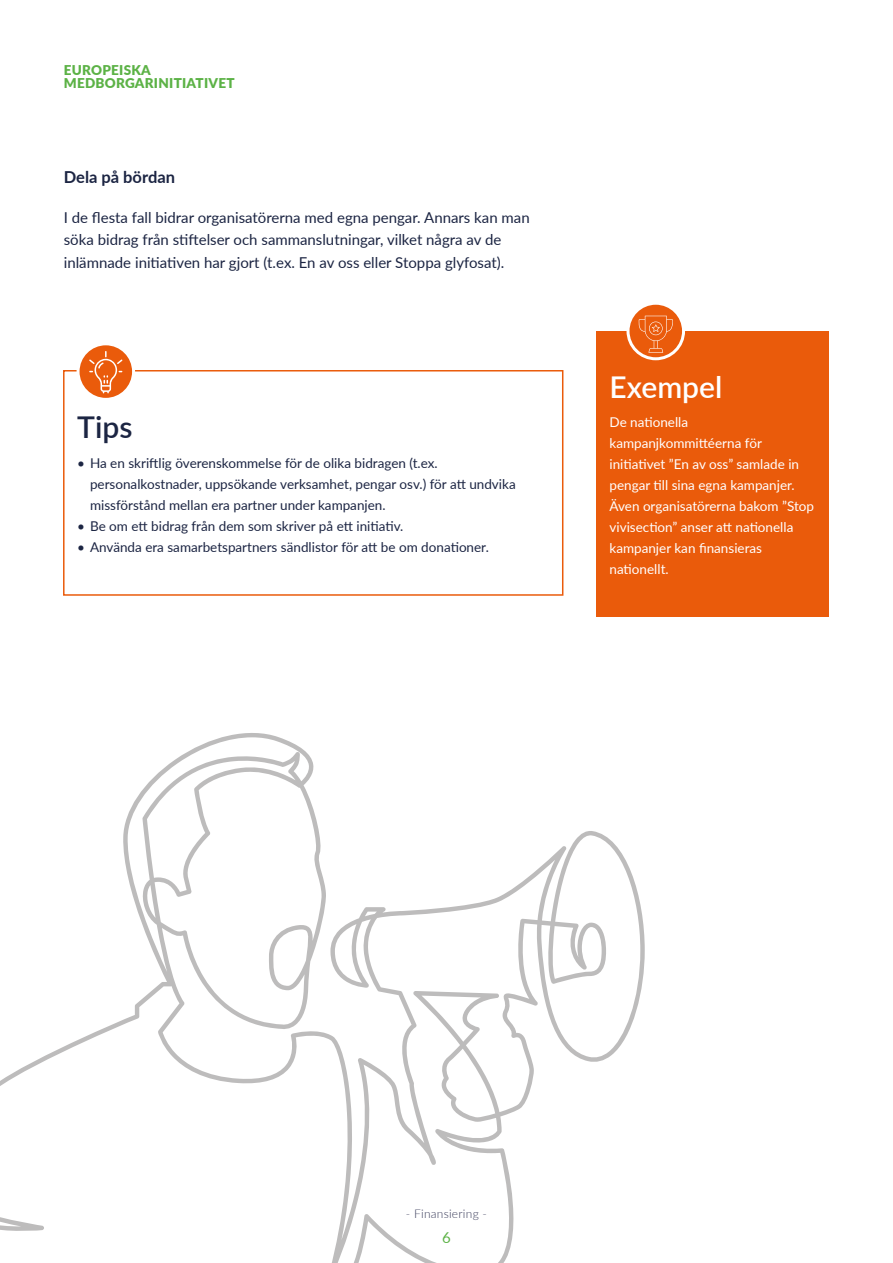
<style>
.page{position:relative;width:893px;height:1263px;background:#fff}
.page>*{position:absolute;margin:0;border:0;box-sizing:border-box;transform-origin:0 0}
.t1{font:600 30px "Lato";color:#fff}
.t2{font:600 30px "Lato";color:#1c2543}
.t3{font:700 16.5px "Lato";color:#1c2543}
.t4{font:15px/22.5px "Lato";color:#1c2543}
.t5{font:15px "Lato";color:#5cb246}
.t6{font:13.5px/21px "Lato";color:#1c2543}
.t7{font:13.5px/21px "Lato";color:#fff}
.t8{font:900 13.5px/13.5px "Lato";letter-spacing:.02em;color:#5cb246}
.t9{font:300 12px "Lato";letter-spacing:.02em;color:#3c3e5c}
</style>
<div class="page">
<div style="left:597px;top:331px;width:232px;height:286px;background:#ea5b0b"></div>
<svg style="left:628px;top:303px;width:55px;height:56px"></svg>
<div style="left:626px;top:302px;width:59px;height:58px;border:3px solid #fff;border-radius:50%"></div>
<svg style="left:638px;top:316px;width:36px;height:37px"></svg>
<div style="left:63px;top:370px;width:500px;height:226px;border:2px solid #ea5b0b"></div>
<svg style="left:78px;top:344px;width:56px;height:55px"></svg>
<div style="left:77px;top:342px;width:58px;height:59px;border:3px solid #fff;border-radius:50%"></div>
<svg style="left:89px;top:351px;width:33px;height:42px"></svg>
<svg style="left:0;top:733px;width:645px;height:530px"></svg>
<p class="t8" style="left:64px;top:62px;width:172px">EUROPEISKA<br>MEDBORGARINITIATIVET</p>
<p class="t3" style="left:64px;top:165px;width:113px">Dela på bördan</p>
<p class="t4" style="left:64px;top:206px;width:467px">I de flesta fall bidrar organisatörerna med egna pengar. Annars kan man söka bidrag från stiftelser och sammanslutningar, vilket några av de inlämnade initiativen har gjort (t.ex. En av oss eller Stoppa glyfosat).</p>
<h1 class="t2" style="left:77px;top:405px;width:57px">Tips</h1>
<p class="t6" style="left:90px;top:452px;width:427px;text-indent:-13px">• Ha en skriftlig överenskommelse för de olika bidragen (t.ex. personalkostnader, uppsökande verksamhet, pengar osv.) för att undvika missförstånd mellan era partner under kampanjen.</p>
<p class="t6" style="left:77px;top:515px;width:328px">• Be om ett bidrag från dem som skriver på ett initiativ.</p>
<p class="t6" style="left:77px;top:536px;width:413px">• Använda era samarbetspartners sändlistor för att be om donationer.</p>
<h1 class="t1" style="left:609px;top:365px;width:114px">Exempel</h1>
<p class="t7" style="left:609px;top:411px;width:206px">De nationella kampanjkommittéerna för initiativet ”En av oss” samlade in pengar till sina egna kampanjer.<br>Även organisatörerna bakom ”Stop vivisection” anser att nationella kampanjer kan finansieras nationellt.</p>
<p class="t9" style="left:406px;top:1206px;width:83px">- Finansiering -</p>
<p class="t5" style="left:442px;top:1227px;width:10px">6</p>
</div>
